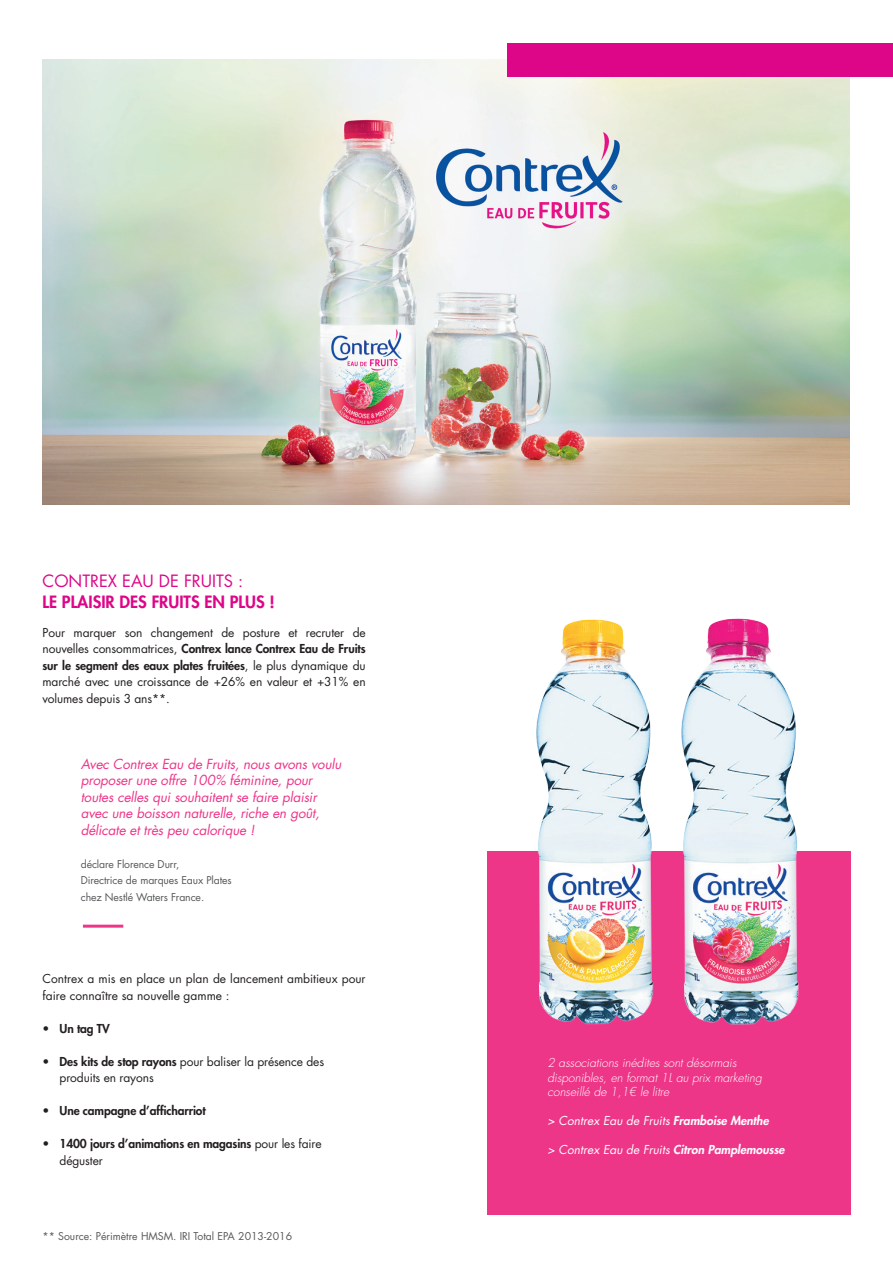
<style>
.page{position:relative;width:893px;height:1263px;background:#fff}
.page>*{position:absolute;margin:0;border:0;box-sizing:border-box;transform-origin:0 0}
.sous-titre{font:800 16.5px/21px "Futura Std";color:#dd0688}
.txt_courant{font:italic 13.5px/16.5px "Futura Std";letter-spacing:-.01em;color:#ee3689}
.txt_courant-2{font:12px/16.5px "Futura Std";letter-spacing:-.01em;color:#231f20}
.saviez-vous{font:italic 300 12px/14.4px "Futura Std";color:#fff}
.t1{font:800 12px/16.5px "Futura Std";letter-spacing:-.01em;color:#231f20}
.saviez-vous-2{font:italic 12px "Futura Std";color:#fff}
.txt_courant-3{font:10.5px/16.5px "Futura Std";letter-spacing:-.01em;color:#57585a}
.s1{font-weight:400}
.s2{font-weight:800}
</style>
<div class="page">
<img style="left:43px;top:60px;width:807px;height:445px">
<div style="left:507px;top:43px;width:385px;height:33px;background:#dd0688"></div>
<div style="left:487px;top:851px;width:363px;height:363px;background:#ee3689"></div>
<img style="left:536px;top:619px;width:118px;height:406px">
<img style="left:681px;top:618px;width:118px;height:407px">
<hr style="left:83px;top:925px;width:40px;height:3px;background:#ee3689">
<p class="sous-titre" style="left:43px;top:570px;width:234px"><span class="s1">CONTREX EAU DE FRUITS :<br></span>LE PLAISIR DES FRUITS EN PLUS !</p>
<p class="txt_courant-2" style="left:43px;top:624px;width:325px;text-align:justify">Pour marquer son changement de posture et recruter de nouvelles consommatrices, <span class="s2">Contrex lance Contrex Eau de Fruits sur le segment des eaux plates fruitées</span>, le plus dynamique du marché avec une croissance de +26% en valeur et +31% en volumes depuis 3 ans**.</p>
<p class="txt_courant" style="left:81px;top:755px;width:262px">Avec Contrex Eau de Fruits, nous avons voulu proposer une offre 100% féminine, pour toutes celles qui souhaitent se faire plaisir avec une boisson naturelle, riche en goût, délicate et très peu calorique !</p>
<p class="txt_courant-3" style="left:81px;top:856px;width:153px">déclare Florence Durr,<br>Directrice de marques Eaux Plates chez Nestlé Waters France.</p>
<p class="txt_courant-2" style="left:43px;top:970px;width:325px">Contrex a mis en place un plan de lancement ambitieux pour faire connaître sa nouvelle gamme :</p>
<p class="t1" style="left:43px;top:1020px;width:69px">• Un tag TV</p>
<p class="txt_courant-2" style="left:60px;top:1053px;width:266px;text-indent:-17px"><span class="s2">• Des kits de stop rayons</span> pour baliser la présence des produits en rayons</p>
<p class="t1" style="left:43px;top:1102px;width:165px">• Une campagne d’afficharriot</p>
<p class="t1" style="left:60px;top:1135px;width:264px;text-indent:-17px">• 1400 jours d’animations en magasins <span class="s1">pour les faire déguster</span></p>
<p class="txt_courant-3" style="left:43px;top:1228px;width:251px">** Source: Périmètre HMSM. IRI Total EPA 2013-2016</p>
<p class="saviez-vous" style="left:547px;top:1056px;width:216px">2 associations inédites sont désormais disponibles, en format 1L au prix marketing conseillé de 1,1€ le litre</p>
<p class="saviez-vous-2" style="left:547px;top:1113px;width:223px">&gt; Contrex Eau de Fruits <span class="s2">Framboise Menthe</span></p>
<p class="saviez-vous-2" style="left:547px;top:1141px;width:239px">&gt; Contrex Eau de Fruits <span class="s2">Citron Pamplemousse</span></p>
</div>
